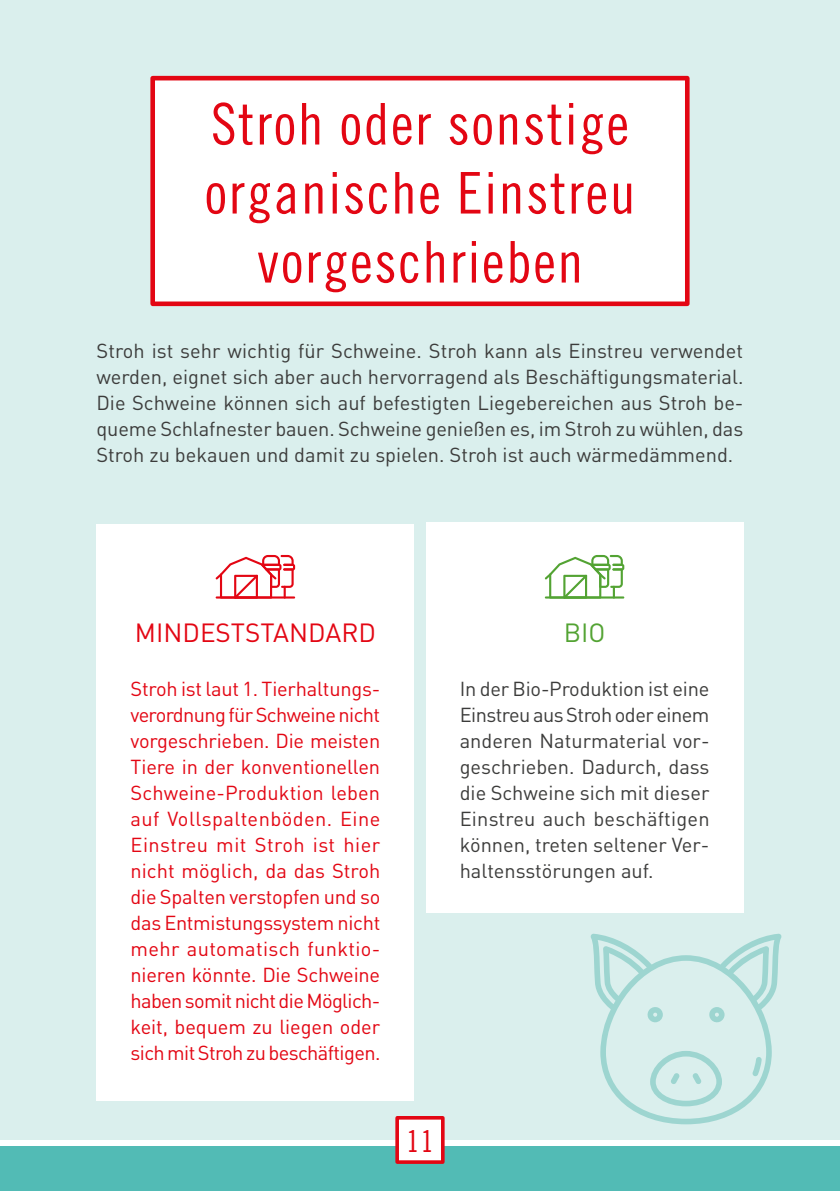
<style>
.page{position:relative;width:840px;height:1191px;background:#fff}
.page>*{position:absolute;margin:0;border:0;box-sizing:border-box;transform-origin:0 0}
.t1{font:57.4px/69px "Trade Gothic Cond Eighteen";letter-spacing:.03em;color:#e30613;text-align:center}
.t2{font:30px "Trade Gothic Cond Eighteen";color:#e30613}
.t3{font:26px "DIN";color:#e30613}
.t4{font:26px "DIN";color:#53a333}
.t5{font:20px/26px "DIN";color:#3c3c3b;text-align:justify}
.t6{font:20px/26px "DIN";letter-spacing:-.03em;color:#e30613;text-align:justify}
</style>
<div class="page">
<div style="left:0;top:0;width:839px;height:1140px;background:#daefed"></div>
<div style="left:0;top:1146px;width:839px;height:45px;background:#52bbb5"></div>
<div style="left:397px;top:1117px;width:45px;height:45px;background:#fff"></div>
<div style="left:395px;top:1116px;width:49px;height:47px;border:4px solid #e30613"></div>
<div style="left:153px;top:78px;width:534px;height:226px;background:#fff"></div>
<div style="left:150px;top:76px;width:539px;height:230px;border:5px solid #e30613"></div>
<div style="left:96px;top:524px;width:318px;height:577px;background:#fff"></div>
<svg style="left:215px;top:555px;width:80px;height:41px"></svg>
<hr style="left:215px;top:596px;width:80px;height:2px;background:#e30613">
<svg style="left:590px;top:933px;width:191px;height:191px"></svg>
<div style="left:425px;top:522px;width:318px;height:391px;background:#fff"></div>
<svg style="left:544px;top:555px;width:80px;height:41px"></svg>
<hr style="left:544px;top:596px;width:80px;height:2px;background:#53a333">
<h1 class="t1" style="left:204px;top:89px;width:432px">Stroh oder sonstige organische Einstreu vorgeschrieben</h1>
<p class="t5" style="left:96px;top:337px;width:648px">Stroh ist sehr wichtig für Schweine. Stroh kann als Einstreu verwendet werden, eignet sich aber auch hervorragend als Beschäftigungsmaterial.<br>Die Schweine können sich auf befestigten Liegebereichen aus Stroh be&shy;queme Schlafnester bauen. Schweine genießen es, im Stroh zu wühlen, das Stroh zu bekauen und damit zu spielen. Stroh ist auch wärmedämmend.</p>
<h3 class="t3" style="left:135px;top:616px;width:242px">MINDESTSTANDARD</h3>
<p class="t6" style="left:130px;top:675px;width:251px">Stroh ist laut 1. Tierhaltungs&shy;verordnung für Schweine nicht vorgeschrieben. Die meisten Tiere in der konventionellen Schweine-Produktion leben auf Vollspaltenböden. Eine Einstreu mit Stroh ist hier nicht möglich, da das Stroh die Spalten verstopfen und so das Entmistungssystem nicht mehr automatisch funktio&shy;nieren könnte. Die Schweine haben somit nicht die Möglich&shy;keit, bequem zu liegen oder sich mit Stroh zu beschäftigen.</p>
<h2 class="t2" style="left:406px;top:1123px;width:29px">11</h2>
<h3 class="t4" style="left:563px;top:616px;width:43px">BIO</h3>
<p class="t5" style="left:459px;top:675px;width:251px">In der Bio-Produktion ist eine Einstreu aus Stroh oder einem anderen Naturmaterial vor&shy;geschrieben. Dadurch, dass die Schweine sich mit dieser Einstreu auch beschäftigen können, treten seltener Ver&shy;haltensstörungen auf.</p>
</div>
